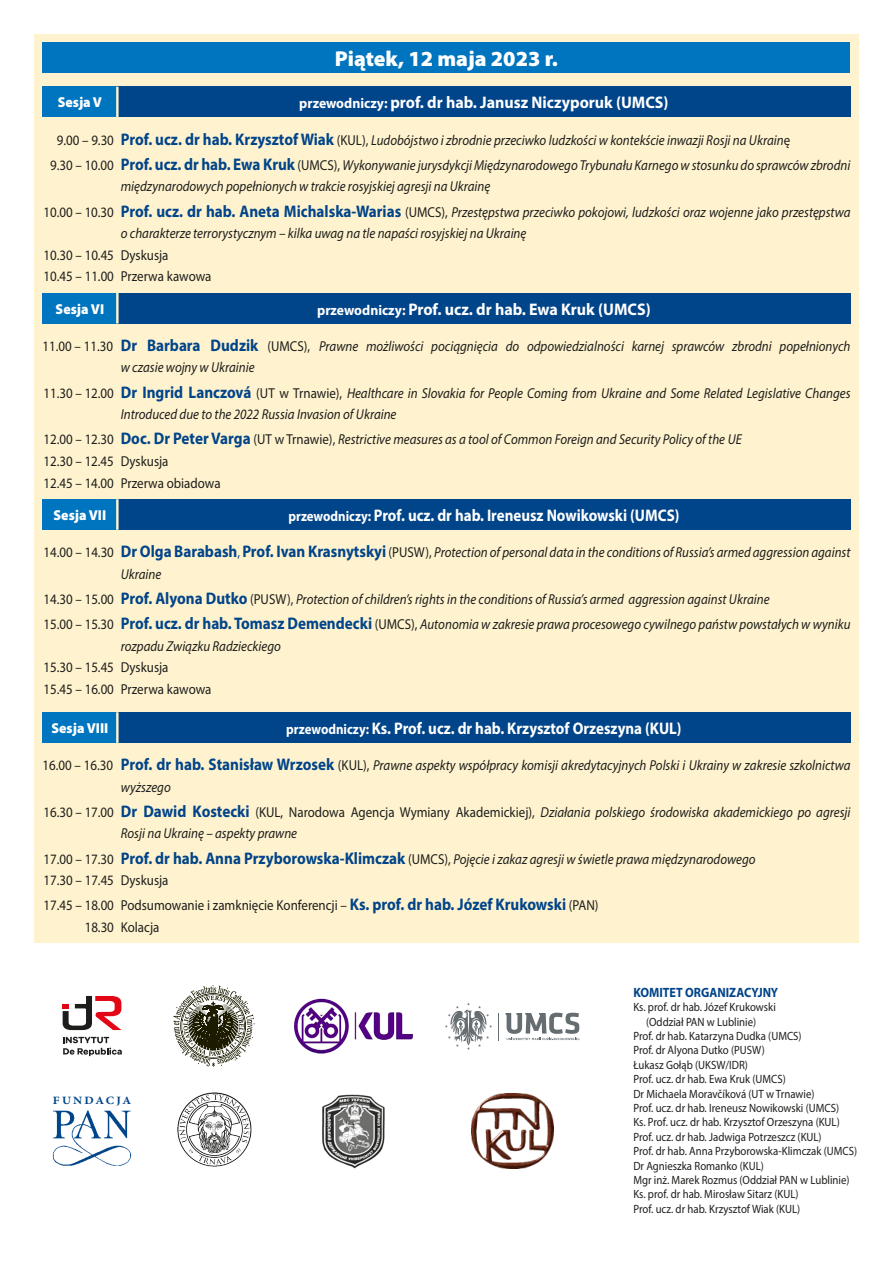
<style>
.page{position:relative;width:893px;height:1263px;background:#fff}
.page>*{position:absolute;margin:0;border:0;box-sizing:border-box;transform-origin:0 0}
.t1{font:900 21.6px "Myriad Pro";color:#fff}
.t2{font:700 16.8px "Myriad Pro";color:#fff;scale:.89 1}
.t3{font:700 16.8px "Myriad Pro";color:#fff;scale:.95 1}
.t4{font:italic 14.4px/21.6px "Myriad Pro";color:#1d1d1b;scale:.9 1}
.t5{font:14.4px/21.6px "Myriad Pro";color:#1d1d1b;scale:.9 1}
.t6{font:900 14.4px "Myriad Pro";color:#fff;scale:.95 1}
.t7{font:700 13.5px "Myriad Pro";color:#004489;scale:.9 1}
.t8{font:12px "Myriad Pro";color:#1d1d1b;scale:.9 1}
.t9{font:700 11.25px "Minion Pro";letter-spacing:.18em;color:#004489;scale:1.1 1}
.s1{font-size:14.4px}
.s2{font-style:normal}
.s3{font-weight:700;font-style:normal;font-size:16.8px;color:#004489}
.s4{font-weight:700;font-size:16.8px;color:#004489}
.s5{font-style:italic}
.s6{font-style:normal;color:#004489}
</style>
<div class="page">
<div style="left:34px;top:34px;width:825px;height:908px;background:#fff3cf"></div>
<div style="left:43px;top:87px;width:74px;height:30px;background:#0075bf"></div>
<div style="left:117px;top:87px;width:733px;height:30px;background:#004489"></div>
<hr style="left:116px;top:87px;width:3px;height:30px;background:#fff3cf">
<div style="left:43px;top:293px;width:74px;height:31px;background:#0075bf"></div>
<div style="left:117px;top:293px;width:733px;height:31px;background:#004489"></div>
<hr style="left:116px;top:293px;width:3px;height:31px;background:#fff3cf">
<div style="left:43px;top:499px;width:74px;height:31px;background:#0075bf"></div>
<div style="left:117px;top:499px;width:733px;height:31px;background:#004489"></div>
<hr style="left:116px;top:499px;width:3px;height:31px;background:#fff3cf">
<div style="left:43px;top:712px;width:74px;height:31px;background:#0075bf"></div>
<div style="left:117px;top:712px;width:733px;height:31px;background:#004489"></div>
<hr style="left:116px;top:712px;width:3px;height:31px;background:#fff3cf">
<img style="left:52px;top:1110px;width:80px;height:56px">
<svg style="left:498px;top:1013px;width:1px;height:27px"></svg>
<svg style="left:505px;top:1013px;width:74px;height:27px"></svg>
<svg style="left:445px;top:1003px;width:47px;height:47px"></svg>
<img style="left:177px;top:1092px;width:75px;height:75px">
<img style="left:471px;top:1093px;width:83px;height:75px">
<img style="left:322px;top:1094px;width:63px;height:75px">
<img style="left:294px;top:998px;width:119px;height:56px">
<svg style="left:63px;top:1037px;width:59px;height:19px"></svg>
<svg style="left:63px;top:996px;width:58px;height:34px"></svg>
<svg style="left:173px;top:985px;width:82px;height:82px"></svg>
<div style="left:43px;top:42px;width:807px;height:31px;background:#0075bf"></div>
<h1 class="t1" style="left:335px;top:46px;width:225px">Piątek, 12 maja 2023 r.</h1>
<p class="t6" style="left:58px;top:94px;width:48px">Sesja V</p>
<p class="t3" style="left:299px;top:92px;width:390px"><span class="s1">przewodniczy:</span> prof. dr hab. Janusz Niczyporuk (UMCS)</p>
<p class="t4" style="left:50px;top:127px;width:891px;line-height:25.2px;text-indent:7px"><span class="s2">9.00 – 9.30</span> <span class="s3">Prof. ucz. dr hab. Krzysztof Wiak</span> <span class="s2">(KUL),</span> Ludobójstwo i zbrodnie przeciwko ludzkości w kontekście inwazji Rosji na Ukrain<span class="s2">ę<br>9.30 – 10.00</span> <span class="s3">Prof. ucz. dr hab. Ewa Kruk</span> <span class="s2">(UMCS),</span> Wykonywanie jurysdykcji Międzynarodowego Trybunału Karnego w stosunku do sprawców zbrodni</p>
<p class="t4" style="left:43px;top:174px;width:898px;line-height:25.2px;text-indent:77px">międzynarodowych popełnionych w trakcie rosyjskiej agresji na Ukrainę<br><span class="s2">10.00 – 10.30</span> <span class="s3">Prof. ucz. dr hab. Aneta Michalska-Warias</span> <span class="s2">(UMCS),</span> Przestępstwa przeciwko pokojowi, ludzkości oraz wojenne jako przestępstwa</p>
<p class="t4" style="left:121px;top:222px;width:452px">o charakterze terrorystycznym – kilka uwag na tle napaści rosyjskiej na Ukrainę</p>
<p class="t5" style="left:43px;top:244px;width:188px">10.30 – 10.45 Dyskusja<br>10.45 – 11.00 Przerwa kawowa</p>
<p class="t6" style="left:56px;top:301px;width:53px">Sesja VI</p>
<p class="t3" style="left:317px;top:298px;width:353px"><span class="s1">przewodniczy:</span> Prof. ucz. dr hab. Ewa Kruk (UMCS)</p>
<p class="t4" style="left:121px;top:335px;width:812px;text-indent:-78px"><span class="s2">11.00 – 11.30</span> <span class="s3">Dr Barbara Dudzik</span> <span class="s2">(UMCS),</span> Prawne możliwości pociągnięcia do odpowiedzialności karnej sprawców zbrodni popełnionych w czasie wojny w Ukrainie</p>
<p class="t4" style="left:121px;top:382px;width:812px;text-indent:-77px"><span class="s2">11.30 – 12.00</span> <span class="s3">Dr Ingrid Lanczová</span> <span class="s2">(UT w Trnawie),</span> Healthcare in Slovakia for People Coming from Ukraine and Some Related Legislative Changes<br>Introduced due to the 2022 Russia Invasion of Ukraine</p>
<p class="t5" style="left:43px;top:428px;width:778px">12.00 – 12.30 <span class="s4">Doc. Dr Peter Varga</span> (UT w Trnawie), <span class="s5">Restrictive measures as a tool of Common Foreign and Security Policy of the UE<br></span>12.30 – 12.45 Dyskusja<br>12.45 – 14.00 Przerwa obiadowa</p>
<p class="t6" style="left:54px;top:507px;width:57px">Sesja VII</p>
<p class="t2" style="left:288px;top:504px;width:441px"><span class="s1">przewodniczy:</span> Prof. ucz. dr hab. Ireneusz Nowikowski (UMCS)</p>
<p class="t4" style="left:121px;top:541px;width:812px;text-indent:-77px"><span class="s2">14.00 – 14.30</span> <span class="s3">Dr Olga Barabash</span><span class="s6">,</span> <span class="s3">Prof. Ivan Krasnytskyi</span> <span class="s2">(PUSW),</span> Protection of personal data in the conditions of Russia’s armed aggression against<br>Ukraine</p>
<p class="t4" style="left:43px;top:586px;width:898px;line-height:25.2px"><span class="s2">14.30 – 15.00</span> <span class="s3">Prof. Alyona Dutko</span> <span class="s2">(PUSW),</span> Protection of children’s rights in the conditions of Russia’s armed aggression against Ukraine<br><span class="s2">15.00 – 15.30</span> <span class="s3">Prof. ucz. dr hab. Tomasz Demendecki</span> <span class="s2">(UMCS),</span> Autonomia w zakresie prawa procesowego cywilnego państw powstałych w wyniku</p>
<p class="t4" style="left:121px;top:635px;width:179px">rozpadu Związku Radzieckiego</p>
<p class="t5" style="left:43px;top:656px;width:188px">15.30 – 15.45 Dyskusja<br>15.45 – 16.00 Przerwa kawowa</p>
<p class="t6" style="left:51px;top:720px;width:61px">Sesja VIII</p>
<p class="t2" style="left:286px;top:717px;width:446px"><span class="s1">przewodniczy:</span> Ks. Prof. ucz. dr hab. Krzysztof Orzeszyna (KUL)</p>
<p class="t4" style="left:121px;top:754px;width:812px;text-indent:-78px"><span class="s2">16.00 – 16.30</span> <span class="s3">Prof. dr hab. Stanisław Wrzosek</span> <span class="s2">(KUL),</span> Prawne aspekty współpracy komisji akredytacyjnych Polski i Ukrainy w zakresie szkolnictwa wyższego</p>
<p class="t4" style="left:121px;top:801px;width:812px;text-indent:-77px"><span class="s2">16.30 – 17.00</span> <span class="s3">Dr Dawid Kostecki</span> <span class="s2">(KUL, Narodowa Agencja Wymiany Akademickiej),</span> Działania polskiego środowiska akademickiego po agresji<br>Rosji na Ukrainę – aspekty prawne</p>
<p class="t4" style="left:43px;top:848px;width:793px"><span class="s2">17.00 – 17.30</span> <span class="s3">Prof. dr hab. Anna Przyborowska-Klimczak</span> <span class="s2">(UMCS),</span> Pojęcie i zakaz agresji w świetle prawa międzynarodowego<br><span class="s2">17.30 – 17.45 Dyskusja</span></p>
<p class="t5" style="left:85px;top:894px;width:572px;text-indent:-41px">17.45 – 18.00 Podsumowanie i zamknięcie Konferencji – <span class="s4">Ks. prof. dr hab. Józef Krukowski</span> (PAN)<br>18.30 Kolacja</p>
<p class="t9" style="left:53px;top:1092px;width:72px">FUNDA CJA</p>
<p class="t7" style="left:633px;top:983px;width:116px">KOMITET ORGANIZACY</p>
<p class="t7" style="left:758px;top:983px;width:24px">JNY</p>
<p class="t8" style="left:633px;top:1000px;width:160px">Ks. prof. dr hab. Józef Krukowski</p>
<p class="t8" style="left:646px;top:1014px;width:124px">(Oddział PAN w Lublinie)</p>
<p class="t8" style="left:633px;top:1028px;width:188px">Prof. dr hab. Katarzyna Dudka (UMCS)</p>
<p class="t8" style="left:633px;top:1043px;width:148px">Prof. dr Alyona Dutko (PUSW)</p>
<p class="t8" style="left:633px;top:1057px;width:129px">Łukasz Gołąb (UKSW/IDR)</p>
<p class="t8" style="left:633px;top:1072px;width:171px">Prof. ucz. dr hab. Ewa Kruk (UMCS)</p>
<p class="t8" style="left:633px;top:1086px;width:203px">Dr Michaela Moravčíková (UT w Trnawie)</p>
<p class="t8" style="left:633px;top:1100px;width:230px">Prof. ucz. dr hab. Ireneusz Nowikowski (UMCS)</p>
<p class="t8" style="left:633px;top:1115px;width:231px">Ks. Prof. ucz. dr hab. Krzysztof Orzeszyna (KUL)</p>
<p class="t8" style="left:633px;top:1129px;width:211px">Prof. ucz. dr hab. Jadwiga Potrzeszcz (KUL)</p>
<p class="t8" style="left:633px;top:1144px;width:250px">Prof. dr hab. Anna Przyborowska-Klimczak (UMCS)</p>
<p class="t8" style="left:633px;top:1158px;width:146px">Dr Agnieszka Romanko (KUL)</p>
<p class="t8" style="left:633px;top:1172px;width:242px">Mgr inż. Marek Rozmus (Oddział PAN w Lublinie)</p>
<p class="t8" style="left:633px;top:1187px;width:185px">Ks. prof. dr hab. Mirosław Sitarz (KUL)</p>
<p class="t8" style="left:633px;top:1201px;width:187px">Prof. ucz. dr hab. Krzysztof Wiak (KUL)</p>
</div>
